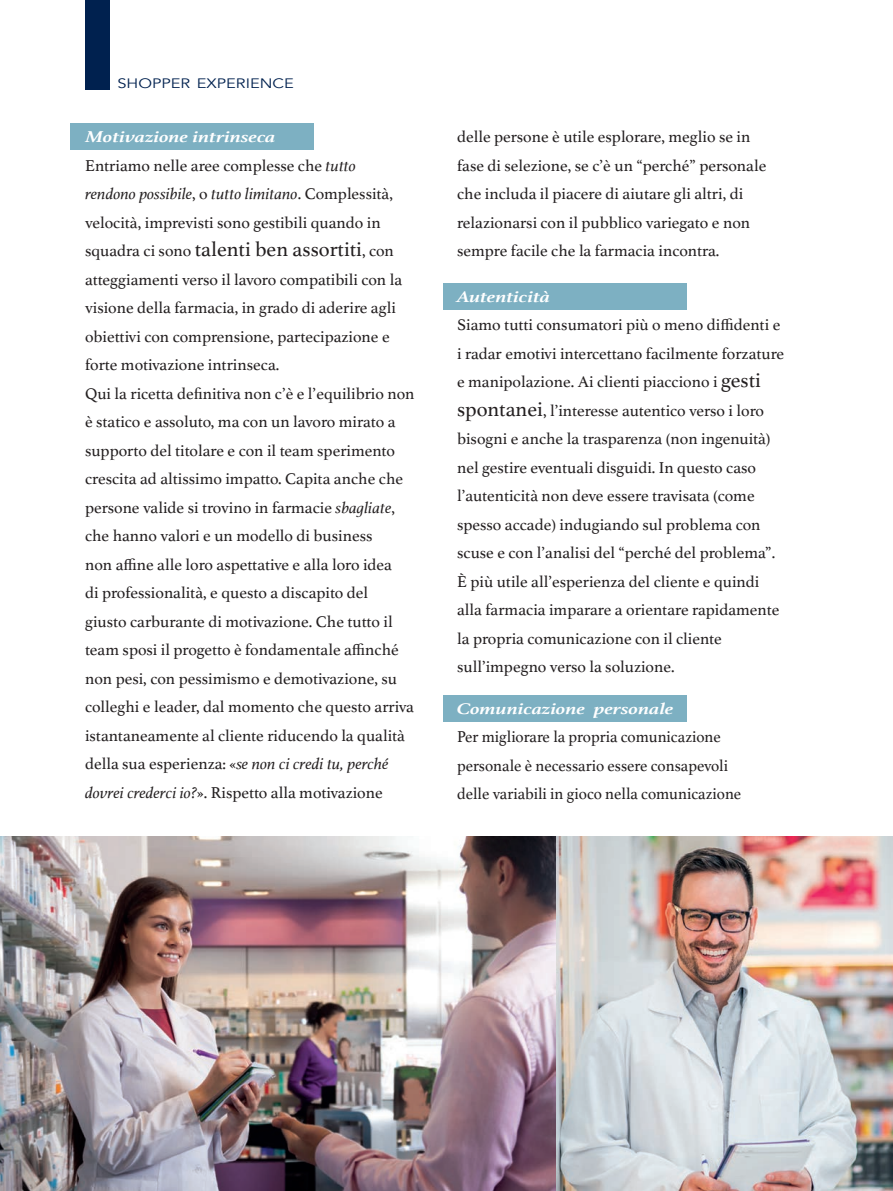
<style>
.page{position:relative;width:893px;height:1191px;background:#fff}
.page>*{position:absolute;margin:0;border:0;box-sizing:border-box;transform-origin:0 0}
.t1{font:21px "Athelas";color:#231f20}
.t2{font:16.5px/28.5px "Athelas";color:#231f20}
.t3{font:16.5px/28.5px "Athelas";color:#231f20;scale:.96 1}
.t4{font:italic 700 16.5px "Athelas";color:#fff;scale:1.3 1}
.t5{font:13.65px "Avenir";color:#00214f;scale:1.2 1}
.s1{font-weight:700;font-style:italic;color:#fff}
.s2{font-style:italic}
.s3{font-size:16.5px}
.s4{font-size:21px}
</style>
<div class="page">
<div style="left:70px;top:123px;width:244px;height:26px;background:#7db0c2"></div>
<div style="left:85px;top:0;width:25px;height:90px;background:#00214f"></div>
<div style="left:443px;top:695px;width:244px;height:26px;background:#7db0c2"></div>
<div style="left:443px;top:284px;width:244px;height:26px;background:#7db0c2"></div>
<img style="left:556px;top:836px;width:337px;height:355px">
<img style="left:0;top:836px;width:556px;height:355px">
<p class="t5" style="left:117px;top:75px;width:148px">SHOPPER EXPERIENCE</p>
<p class="t2" style="left:85px;top:122px;width:310px"><span class="s1">Motivazione intrinseca<br></span>Entriamo nelle aree complesse che <span class="s2">tutto rendono possibile</span>, o <span class="s2">tutto limitano</span>. Complessità, velocità, imprevisti sono gestibili quando in</p>
<p class="t1" style="left:85px;top:232px;width:310px"><span class="s3">squadra ci sono</span> talenti ben assortiti<span class="s3">, con</span></p>
<p class="t2" style="left:85px;top:264px;width:331px">atteggiamenti verso il lavoro compatibili con la visione della farmacia, in grado di aderire agli obiettivi con comprensione, partecipazione e forte motivazione intrinseca.<br>Qui la ricetta definitiva non c’è e l’equilibrio non è statico e assoluto, ma con un lavoro mirato a supporto del titolare e con il team sperimento crescita ad altissimo impatto. Capita anche che persone valide si trovino in farmacie <span class="s2">sbagliate</span>, che hanno valori e un modello di business<br>non affine alle loro aspettative e alla loro idea<br>di professionalità, e questo a discapito del<br>giusto carburante di motivazione. Che tutto il team sposi il progetto è fondamentale affinché non pesi, con pessimismo e demotivazione, su colleghi e leader, dal momento che questo arriva istantaneamente al cliente riducendo la qualità della sua esperienza: «<span class="s2">se non ci credi tu, perché dovrei crederci io?</span>». Rispetto alla motivazione</p>
<p class="t2" style="left:457px;top:122px;width:311px">delle persone è utile esplorare, meglio se in fase di selezione, se c’è un “perché” personale che includa il piacere di aiutare gli altri, di relazionarsi con il pubblico variegato e non sempre facile che la farmacia incontra.</p>
<p class="t4" style="left:457px;top:283px;width:73px">Autenticità</p>
<p class="t2" style="left:457px;top:310px;width:329px">Siamo tutti consumatori più o meno diffidenti e i radar emotivi intercettano facilmente forzature e manipolazione. Ai clienti piacciono i <span class="s4">gesti spontanei</span>, l’interesse autentico verso i loro bisogni e anche la trasparenza (non ingenuità) nel gestire eventuali disguidi. In questo caso l’autenticità non deve essere travisata (come spesso accade) indugiando sul problema con scuse e con l’analisi del “perché del problema”.<br>È più utile all’esperienza del cliente e quindi alla farmacia imparare a orientare rapidamente la propria comunicazione con il cliente sull’impegno verso la soluzione.</p>
<p class="t4" style="left:457px;top:695px;width:168px">Comunicazione personale</p>
<p class="t3" style="left:457px;top:722px;width:298px">Per migliorare la propria comunicazione personale è necessario essere consapevoli delle variabili in gioco nella comunicazione</p>
</div>
